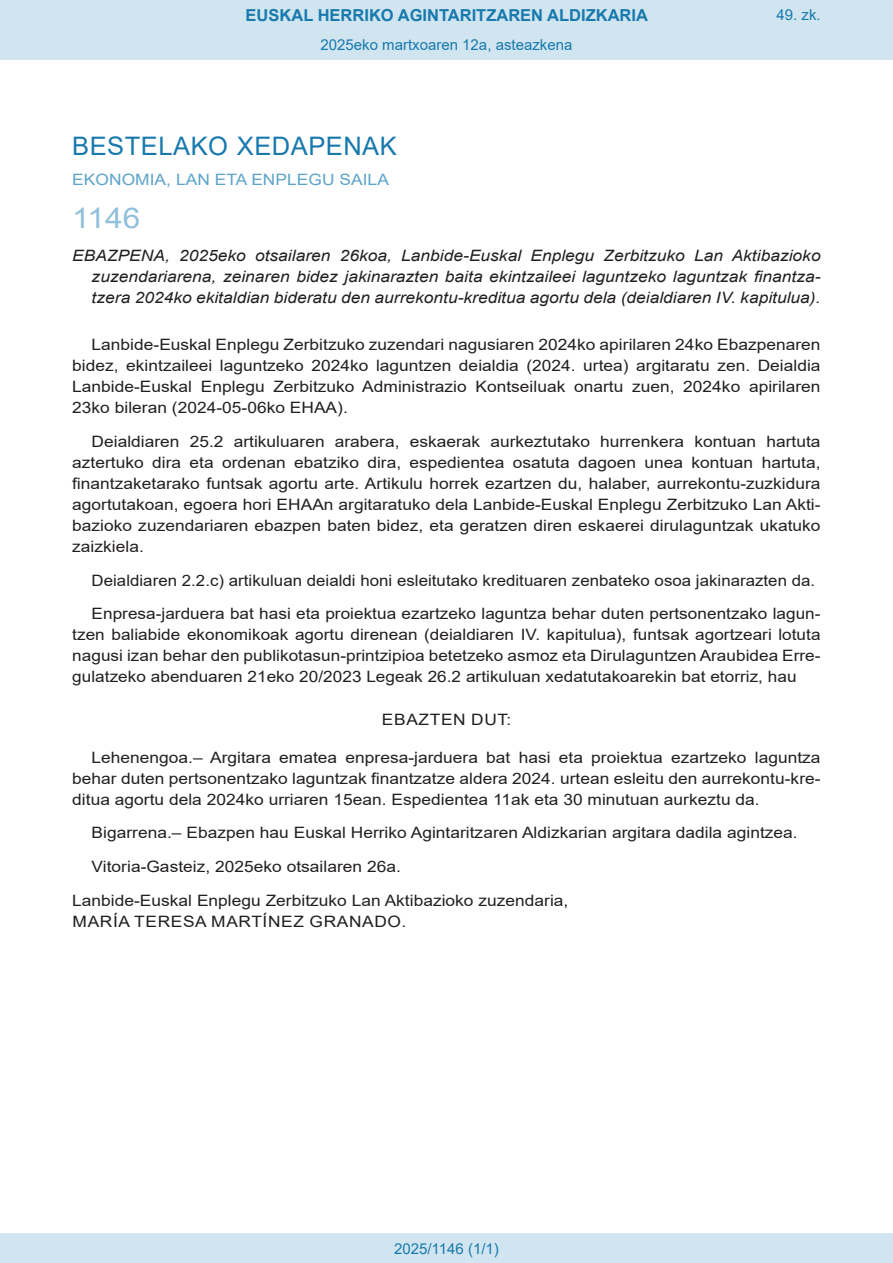
<style>
.page{position:relative;width:893px;height:1263px;background:#fff}
.page>*{position:absolute;margin:0;border:0;box-sizing:border-box;transform-origin:0 0}
.BOPVOrden{font:28.5px "Arial";color:#90c0db;scale:1.11 1}
.BOPVSeccion{font:25.5px "Arial";letter-spacing:.02em;color:#1879ad}
.t1{font:700 16.5px "Arial";color:#1879ad}
.BOPVDetalle{font:15.6px/21px "Arial";color:#231f20;text-align:justify;scale:1.11 1}
.BOPVDetalle-2{font:15.6px/21px "Arial";color:#231f20;text-align:justify;scale:1.09 1}
.BOPVTitulo{font:italic 15.6px/21px "Arial";color:#231f20;text-align:justify;scale:1.11 1}
.BOPVDetalle-3{font:15.6px "Arial";color:#231f20;scale:1.07 1}
.BOPVFirmaPuesto{font:15.6px "Arial";color:#231f20;scale:1.11 1}
.BOPVFirmaLugFec{font:15.6px "Arial";color:#231f20;scale:1.11 1}
.BOPVOrganismo{font:15.6px "Arial";letter-spacing:.005em;color:#5ea4ca;scale:1.11 1}
.BOPVFirmaNombre{font:15.6px "Arial";letter-spacing:.035em;color:#231f20;scale:1.11 1}
.BOPVClave{font:15.6px "Arial";letter-spacing:.035em;color:#231f20;scale:1.11 1}
.Paginacion_Centro{font:15px "Arial";color:#1879ad}
</style>
<div class="page">
<div style="left:0;top:0;width:893px;height:60px;background:#d0e5f0"></div>
<div style="left:0;top:1233px;width:893px;height:30px;background:#d0e5f0"></div>
<p class="t1" style="left:246px;top:3px;width:404px">EUSKAL HERRIKO AGINTARITZAREN ALDIZKARIA</p>
<p class="Paginacion_Centro" style="left:321px;top:35px;width:253px">2025eko martxoaren 12a, asteazkena</p>
<p class="Paginacion_Centro" style="left:776px;top:5px;width:46px">49. zk.</p>
<p class="BOPVSeccion" style="left:72px;top:128px;width:326px">BESTELAKO XEDAPENAK</p>
<p class="BOPVOrganismo" style="left:72px;top:169px;width:287px">EKONOMIA, LAN ETA ENPLEGU SAILA</p>
<p class="BOPVOrden" style="left:72px;top:198px;width:63px">1146</p>
<p class="BOPVTitulo" style="left:92px;top:246px;width:658px;text-indent:-19px">EBAZPENA, 2025eko otsailaren 26koa, Lanbide-Euskal Enplegu Zerbitzuko Lan Aktibazioko zuzendariarena, zeinaren bidez jakinarazten baita ekintzaileei laguntzeko laguntzak finantza&shy;tzera 2024ko ekitaldian bideratu den aurrekontu-kreditua agortu dela (deialdiaren IV. kapitulua).</p>
<p class="BOPVDetalle" style="left:72px;top:334px;width:676px;text-indent:19px">Lanbide-Euskal Enplegu Zerbitzuko zuzendari nagusiaren 2024ko apirilaren 24ko Ebazpenaren bidez, ekintzaileei laguntzeko 2024ko laguntzen deialdia (2024. urtea) argitaratu zen. Deialdia Lanbide-Euskal Enplegu Zerbitzuko Administrazio Kontseiluak onartu zuen, 2024ko apirilaren 23ko bileran (2024-05-06ko EHAA).</p>
<p class="BOPVDetalle" style="left:72px;top:431px;width:676px;text-indent:19px">Deialdiaren 25.2 artikuluaren arabera, eskaerak aurkeztutako hurrenkera kontuan hartuta aztertuko dira eta ordenan ebatziko dira, espedientea osatuta dagoen unea kontuan hartuta, finantzaketarako funtsak agortu arte. Artikulu horrek ezartzen du, halaber, aurrekontu-zuzkidura agortutakoan, egoera hori EHAAn argitaratuko dela Lanbide-Euskal Enplegu Zerbitzuko Lan Akti&shy;bazioko zuzendariaren ebazpen baten bidez, eta geratzen diren eskaerei dirulaguntzak ukatuko zaizkiela.</p>
<p class="BOPVDetalle-3" style="left:92px;top:569px;width:678px">Deialdiaren 2.2.c) artikuluan deialdi honi esleitutako kredituaren zenbateko osoa jakinarazten da.</p>
<p class="BOPVDetalle-2" style="left:72px;top:603px;width:688px;text-indent:19px">Enpresa-jarduera bat hasi eta proiektua ezartzeko laguntza behar duten pertsonentzako lagun&shy;tzen baliabide ekonomikoak agortu direnean (deialdiaren IV. kapitulua), funtsak agortzeari lotuta nagusi izan behar den publikotasun-printzipioa betetzeko asmoz eta Dirulaguntzen Araubidea Erre&shy;gulatzeko abenduaren 21eko 20/2023 Legeak 26.2 artikuluan xedatutakoarekin bat etorriz, hau</p>
<p class="BOPVClave" style="left:382px;top:708px;width:118px">EBAZTEN DUT:</p>
<p class="BOPVDetalle" style="left:72px;top:746px;width:676px;text-indent:19px">Lehenengoa.– Argitara ematea enpresa-jarduera bat hasi eta proiektua ezartzeko laguntza behar duten pertsonentzako laguntzak finantzatze aldera 2024. urtean esleitu den aurrekontu-kre&shy;ditua agortu dela 2024ko urriaren 15ean. Espedientea 11ak eta 30 minutuan aurkeztu da.</p>
<p class="BOPVDetalle" style="left:92px;top:822px;width:638px">Bigarrena.– Ebazpen hau Euskal Herriko Agintaritzaren Aldizkarian argitara dadila agintzea.</p>
<p class="BOPVFirmaLugFec" style="left:92px;top:856px;width:280px">Vitoria-Gasteiz, 2025eko otsailaren 26a.</p>
<p class="BOPVFirmaPuesto" style="left:72px;top:890px;width:448px">Lanbide-Euskal Enplegu Zerbitzuko Lan Aktibazioko zuzendaria,</p>
<p class="BOPVFirmaNombre" style="left:73px;top:911px;width:302px">MARÍA TERESA MARTÍNEZ GRANADO.</p>
<p class="Paginacion_Centro" style="left:394px;top:1238px;width:106px">2025/1146 (1/1)</p>
</div>
